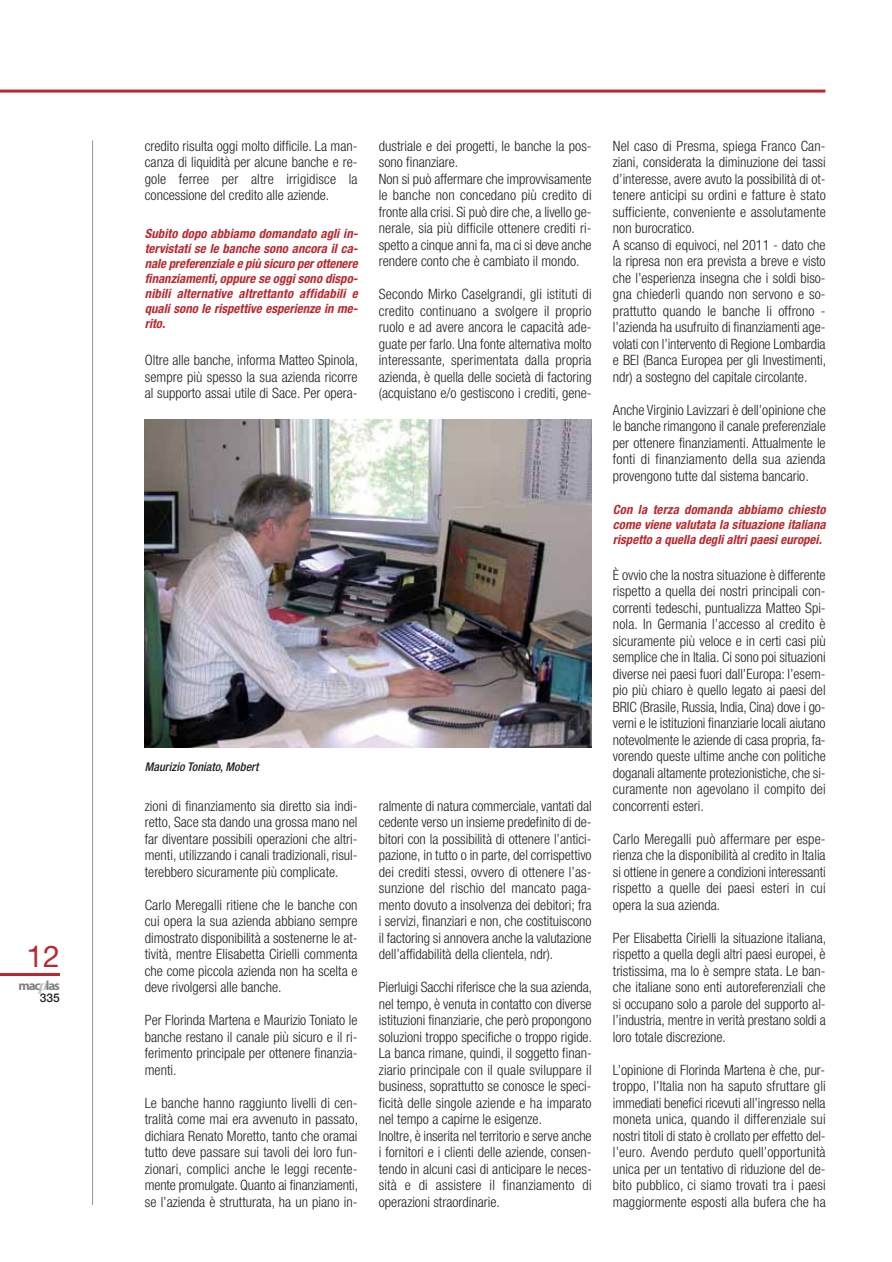
<style>
.page{position:relative;width:892px;height:1262px;background:#fff}
.page>*{position:absolute;margin:0;border:0;box-sizing:border-box;transform-origin:0 0}
.t1{font:30px "Helvetica Neue";color:#b8292f}
.t2{font:300 condensed 14.25px/16.5px "Helvetica Neue";color:#231f20;text-align:justify}
.t3{font:700 13.2px "Myriad";letter-spacing:-.085em;color:#808285}
.t4{font:italic 700 condensed 12.75px/15px "Helvetica Neue";color:#b8292f;text-align:justify}
.t5{font:italic 500 condensed 12px "Helvetica Neue";color:#231f20}
.t6{font:500 12px "Helvetica Neue";color:#231f20}
.s1{font-family:"Bodoni";font-style:italic;font-size:16.5px;color:#bbbdc0}
</style>
<div class="page">
<hr style="left:0;top:973px;width:60px;height:2px;background:#b8292f">
<hr style="left:0;top:90px;width:825px;height:3px;background:#b8292f">
<hr style="left:92px;top:140px;width:1px;height:1065px;background:#939598">
<img style="left:145px;top:419px;width:446px;height:328px">
<h1 class="t1" style="left:27px;top:945px;width:35px">12</h1>
<p class="t3" style="left:18px;top:980px;width:43px">mac<span class="s1">p</span>las</p>
<p class="t6" style="left:40px;top:994px;width:22px">335</p>
<p class="t2" style="left:145px;top:139px;width:214px">credito risulta oggi molto difficile. La man&shy;canza di liquidità per alcune banche e re&shy;gole ferree per altre irrigidisce la concessione del credito alle aziende.</p>
<p class="t4" style="left:145px;top:227px;width:214px">Subito dopo abbiamo domandato agli in&shy;tervistati se le banche sono ancora il ca&shy;nale preferenziale e più sicuro per ottenere finanziamenti, oppure se oggi sono dispo&shy;nibili alternative altrettanto affidabili e quali sono le rispettive esperienze in me&shy;rito.</p>
<p class="t2" style="left:145px;top:353px;width:215px">Oltre alle banche, informa Matteo Spinola, sempre più spesso la sua azienda ricorre al supporto assai utile di Sace. Per opera-</p>
<p class="t2" style="left:379px;top:139px;width:214px;text-align:left">dustriale e dei progetti, le banche la pos&shy;sono finanziare.<br>Non si può affermare che improvvisamente le banche non concedano più credito di fronte alla crisi. Si può dire che, a livello ge&shy;nerale, sia più difficile ottenere crediti ri&shy;spetto a cinque anni fa, ma ci si deve anche rendere conto che è cambiato il mondo.</p>
<p class="t2" style="left:379px;top:287px;width:214px">Secondo Mirko Caselgrandi, gli istituti di credito continuano a svolgere il proprio ruolo e ad avere ancora le capacità ade&shy;guate per farlo. Una fonte alternativa molto interessante, sperimentata dalla propria azienda, è quella delle società di factoring (acquistano e/o gestiscono i crediti, gene-</p>
<p class="t5" style="left:145px;top:762px;width:115px">Maurizio Toniato, Mobert</p>
<p class="t2" style="left:145px;top:799px;width:214px">zioni di finanziamento sia diretto sia indi&shy;retto, Sace sta dando una grossa mano nel far diventare possibili operazioni che altri&shy;menti, utilizzando i canali tradizionali, risul&shy;terebbero sicuramente più complicate.</p>
<p class="t2" style="left:145px;top:898px;width:214px">Carlo Meregalli ritiene che le banche con cui opera la sua azienda abbiano sempre dimostrato disponibilità a sostenerne le at&shy;tività, mentre Elisabetta Cirielli commenta che come piccola azienda non ha scelta e deve rivolgersi alle banche.</p>
<p class="t2" style="left:145px;top:1013px;width:214px">Per Florinda Martena e Maurizio Toniato le banche restano il canale più sicuro e il ri&shy;ferimento principale per ottenere finanzia&shy;menti.</p>
<p class="t2" style="left:145px;top:1096px;width:215px">Le banche hanno raggiunto livelli di cen&shy;tralità come mai era avvenuto in passato, dichiara Renato Moretto, tanto che oramai tutto deve passare sui tavoli dei loro fun&shy;zionari, complici anche le leggi recente&shy;mente promulgate. Quanto ai finanziamenti, se l’azienda è strutturata, ha un piano in-</p>
<p class="t2" style="left:379px;top:799px;width:214px">ralmente di natura commerciale, vantati dal cedente verso un insieme predefinito di de&shy;bitori con la possibilità di ottenere l’antici&shy;pazione, in tutto o in parte, del corrispettivo dei crediti stessi, ovvero di ottenere l’as&shy;sunzione del rischio del mancato paga&shy;mento dovuto a insolvenza dei debitori; fra i servizi, finanziari e non, che costituiscono il factoring si annovera anche la valutazione dell’affidabilità della clientela, ndr).</p>
<p class="t2" style="left:379px;top:980px;width:215px;text-align:left">Pierluigi Sacchi riferisce che la sua azienda, nel tempo, è venuta in contatto con diverse istituzioni finanziarie, che però propongono soluzioni troppo specifiche o troppo rigide.<br>La banca rimane, quindi, il soggetto finan&shy;ziario principale con il quale sviluppare il business, soprattutto se conosce le speci&shy;ficità delle singole aziende e ha imparato nel tempo a capirne le esigenze.<br>Inoltre, è inserita nel territorio e serve anche i fornitori e i clienti delle aziende, consen&shy;tendo in alcuni casi di anticipare le neces&shy;sità e di assistere il finanziamento di operazioni straordinarie.</p>
<p class="t2" style="left:612px;top:139px;width:215px;text-align:left">Nel caso di Presma, spiega Franco Can&shy;ziani, considerata la diminuzione dei tassi d’interesse, avere avuto la possibilità di ot&shy;tenere anticipi su ordini e fatture è stato sufficiente, conveniente e assolutamente non burocratico.<br>A scanso di equivoci, nel 2011 - dato che la ripresa non era prevista a breve e visto che l’esperienza insegna che i soldi biso&shy;gna chiederli quando non servono e so&shy;prattutto quando le banche li offrono - l’azienda ha usufruito di finanziamenti age&shy;volati con l’intervento di Regione Lombardia e BEI (Banca Europea per gli Investimenti, ndr) a sostegno del capitale circolante.</p>
<p class="t2" style="left:612px;top:403px;width:214px">Anche Virginio Lavizzari è dell’opinione che le banche rimangono il canale preferenziale per ottenere finanziamenti. Attualmente le fonti di finanziamento della sua azienda provengono tutte dal sistema bancario.</p>
<p class="t4" style="left:612px;top:503px;width:214px">Con la terza domanda abbiamo chiesto come viene valutata la situazione italiana rispetto a quella degli altri paesi europei.</p>
<p class="t2" style="left:612px;top:568px;width:214px">È ovvio che la nostra situazione è differente rispetto a quella dei nostri principali con&shy;correnti tedeschi, puntualizza Matteo Spi&shy;nola. In Germania l’accesso al credito è sicuramente più veloce e in certi casi più semplice che in Italia. Ci sono poi situazioni diverse nei paesi fuori dall’Europa: l’esem&shy;pio più chiaro è quello legato ai paesi del BRIC (Brasile, Russia, India, Cina) dove i go&shy;verni e le istituzioni finanziarie locali aiutano notevolmente le aziende di casa propria, fa&shy;vorendo queste ultime anche con politiche doganali altamente protezionistiche, che si&shy;curamente non agevolano il compito dei concorrenti esteri.</p>
<p class="t2" style="left:612px;top:832px;width:214px">Carlo Meregalli può affermare per espe&shy;rienza che la disponibilità al credito in Italia si ottiene in genere a condizioni interessanti rispetto a quelle dei paesi esteri in cui opera la sua azienda.</p>
<p class="t2" style="left:612px;top:931px;width:215px">Per Elisabetta Cirielli la situazione italiana, rispetto a quella degli altri paesi europei, è tristissima, ma lo è sempre stata. Le ban&shy;che italiane sono enti autoreferenziali che si occupano solo a parole del supporto al&shy;l’industria, mentre in verità prestano soldi a loro totale discrezione.</p>
<p class="t2" style="left:612px;top:1063px;width:214px">L’opinione di Florinda Martena è che, pur&shy;troppo, l’Italia non ha saputo sfruttare gli immediati benefici ricevuti all’ingresso nella moneta unica, quando il differenziale sui nostri titoli di stato è crollato per effetto del&shy;l’euro. Avendo perduto quell’opportunità unica per un tentativo di riduzione del de&shy;bito pubblico, ci siamo trovati tra i paesi maggiormente esposti alla bufera che ha</p>
</div>
